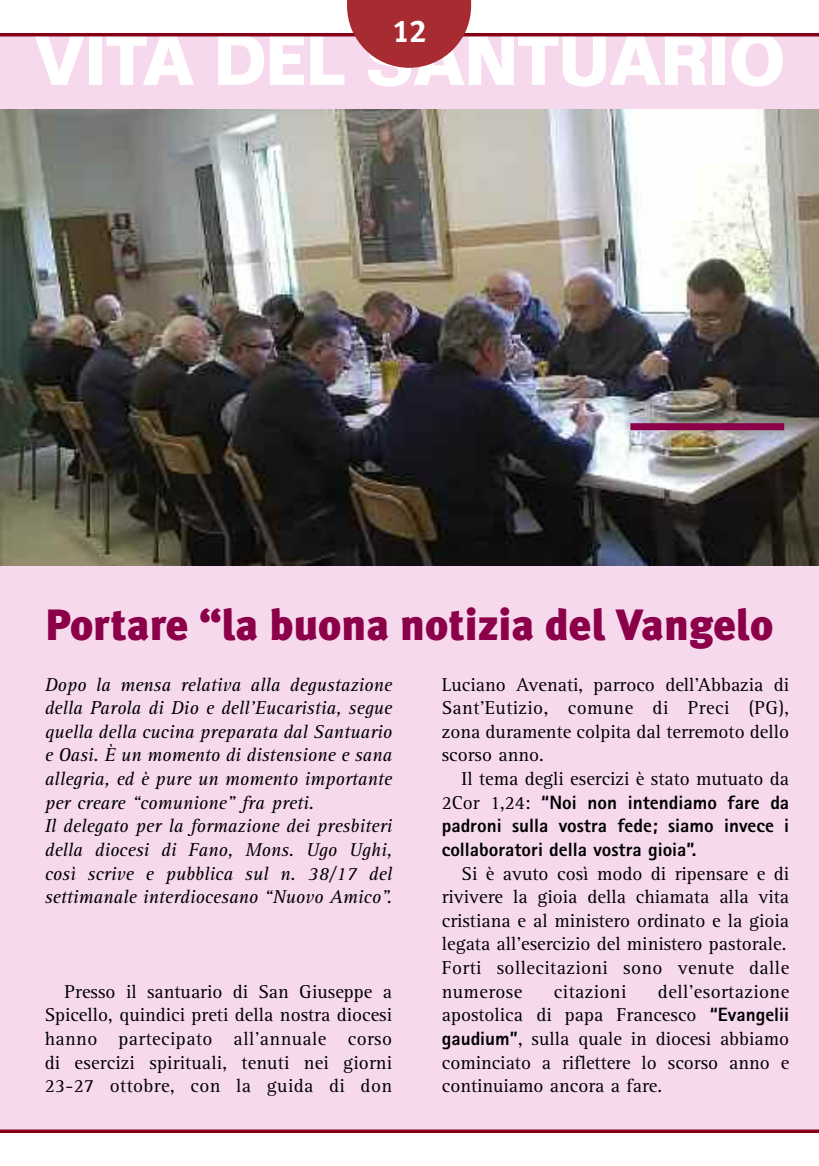
<style>
.page{position:relative;width:819px;height:1166px;background:#fff}
.page>*{position:absolute;margin:0;border:0;box-sizing:border-box;transform-origin:0 0}
.t1{font:700 70px "Folio Std";letter-spacing:-.015em;color:#fff;scale:.9 1}
.t2{font:900 43.75px "Meta Plus";color:#8c0049}
.t3{font:31.5px "Meta Plus Bold Caps";color:#fff}
.t4{font:19.25px/23.6px "Rotis Serif";color:#000;text-align:justify}
.t5{font:italic 19.25px/23.6px "Rotis Serif";color:#000}
.t6{font:800 19.25px/23.6px "Rotis Sans Serif";color:#000;text-align:justify}
.t7{font:19.25px "Rotis Serif";letter-spacing:.02em;color:#000}
.s1{font-family:"Rotis Serif";font-weight:400}
.s2{font-family:"Rotis Sans Serif";font-weight:800}
</style>
<div class="page">
<div style="left:0;top:35px;width:819px;height:1096px;background:#f7d9ee"></div>
<hr style="left:0;top:33px;width:819px;height:3px;background:#850016">
<svg style="left:0;top:1129px;width:819px;height:4px;background:#931b31"></svg>
<svg style="left:347px;top:0;width:124px;height:68px"></svg>
<img style="left:0;top:109px;width:819px;height:457px">
<div style="left:630px;top:423px;width:154px;height:7px;background:#8c0049"></div>
<h3 class="t3" style="left:392px;top:13px;width:35px">12</h3>
<h1 class="t1" style="left:34px;top:35px;width:836px">VITA DEL SANTUARIO</h1>
<h2 class="t2" style="left:45px;top:599px;width:730px">Portare “la buona notizia del Vangelo</h2>
<p class="t5" style="left:45px;top:674px;width:349px">Dopo la mensa relativa alla degustazione della Parola di Dio e dell’Eucaristia, segue quella della cucina preparata dal Santuario e Oasi. È un momento di distensione e sana allegria, ed è pure un momento importante per creare “comunione” fra preti.<br>Il delegato per la formazione dei presbiteri della diocesi di Fano, Mons. Ugo Ughi, così scrive e pubblica sul n. 38/17 del settimanale interdiocesano “Nuovo Amico”.</p>
<p class="t4" style="left:45px;top:981px;width:349px;text-indent:20px">Presso il santuario di San Giuseppe a Spicello, quindici preti della nostra diocesi hanno partecipato all’annuale corso di esercizi spirituali, tenuti nei giorni 23-27 ottobre, con la guida di don</p>
<p class="t4" style="left:442px;top:674px;width:349px">Luciano Avenati, parroco dell’Abbazia di Sant’Eutizio, comune di Preci (PG), zona duramente colpita dal terremoto dello scorso anno.</p>
<p class="t4" style="left:461px;top:769px;width:329px">Il tema degli esercizi è stato mutuato da</p>
<p class="t6" style="left:442px;top:792px;width:349px"><span class="s1">2Cor 1,24:</span> “Noi non intendiamo fare da padroni sulla vostra fede; siamo invece i collaboratori della vostra gioia”.</p>
<p class="t4" style="left:442px;top:863px;width:349px;text-align:left;text-indent:20px">Si è avuto così modo di ripensare e di rivivere la gioia della chiamata alla vita cristiana e al ministero ordinato e la gioia legata all’esercizio del ministero pastorale.<br>Forti sollecitazioni sono venute dalle numerose</p>
<p class="t4" style="left:442px;top:981px;width:349px;text-indent:216px">dell’esortazione apostolica di papa Francesco <span class="s2">“Evangelii gaudium”</span>, sulla quale in diocesi abbiamo cominciato a riflettere lo scorso anno e continuiamo ancora a fare.</p>
<p class="t7" style="left:554px;top:985px;width:74px">citazioni</p>
</div>
